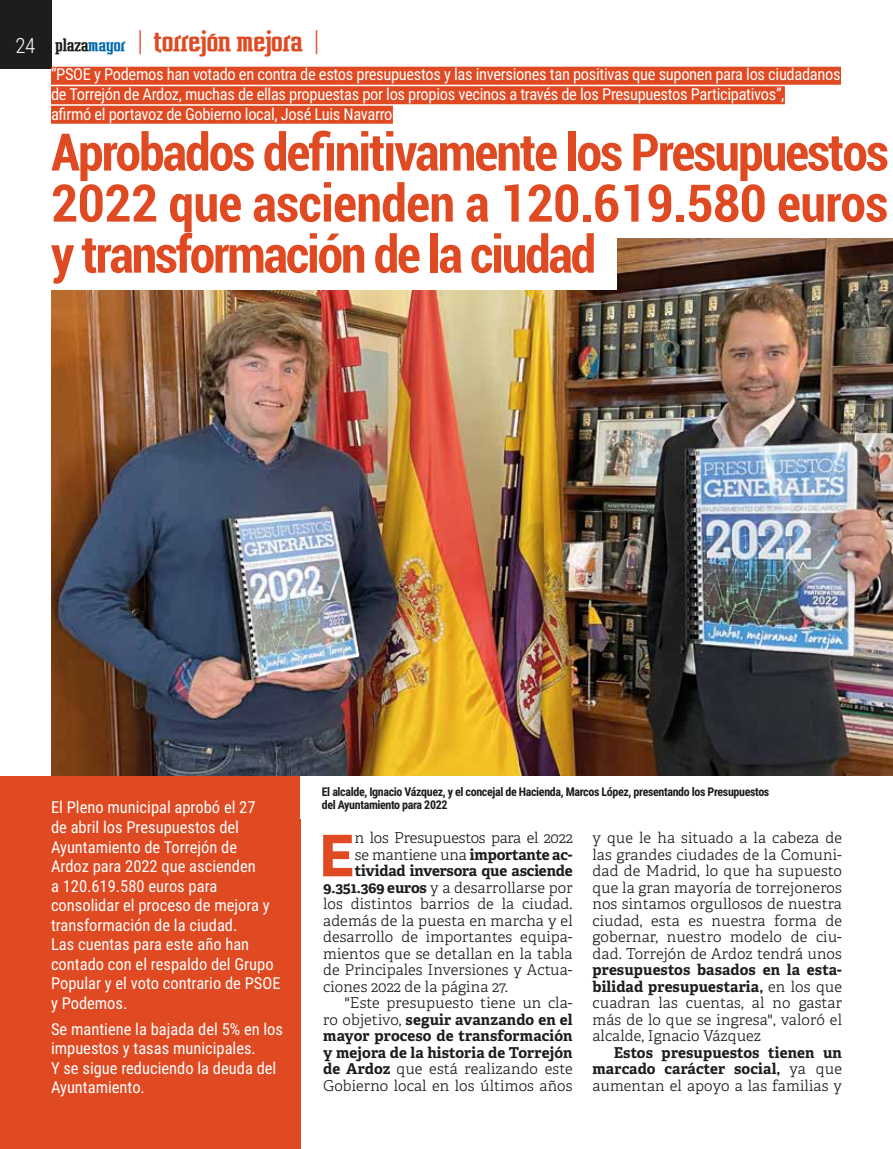
<style>
.page{position:relative;width:893px;height:1149px;background:#fff}
.page>*{position:absolute;margin:0;border:0;box-sizing:border-box;transform-origin:0 0}
.t1{font:800 58.35px "Raleway";color:#df4a22}
.t2{font:700 condensed 51.75px/51px "Roboto";letter-spacing:-.03em;color:#df4a22;text-align:justify}
.t3{font:700 27px "Vahika";letter-spacing:-.02em;color:#df4a22}
.t4{font:16.5px/19.5px "Roboto Condensed";color:#fff}
.t5{font:16.5px/19.5px "Roboto Condensed";letter-spacing:-.02em;color:#fff}
.t6{font:300 15px/16.5px "Adelle";letter-spacing:.01em;color:#1d1d1b;text-align:justify}
.t7{font:700 15px/16.5px "Adelle";letter-spacing:.005em;color:#1d1d1b;text-align:justify}
.t8{font:300 15px "Adelle";letter-spacing:-.01em;color:#1d1d1b}
.t9{font:700 12px/13.5px "Roboto Condensed";letter-spacing:-.03em;color:#1d1d1b}
.s1{font-family:"Roboto Condensed";font-weight:300;font-size:21px;color:#fff}
.s2{font-size:16.5px;color:#1d1d1b}
.s3{font-size:16.5px;color:#0069ab}
.s4{font-weight:400}
.s5{font-weight:700}
.s6{font-weight:300}
</style>
<div class="page">
<img style="left:51px;top:238px;width:842px;height:538px">
<div style="left:0;top:0;width:51px;height:68px;background:#1d1d1b"></div>
<div style="left:0;top:776px;width:300px;height:372px;background:#df4a22"></div>
<div style="left:0;top:232px;width:617px;height:57px;background:#fff"></div>
<div style="left:51px;top:67px;width:790px;height:18px;background:#df4a22"></div>
<div style="left:51px;top:86px;width:734px;height:18px;background:#df4a22"></div>
<div style="left:51px;top:106px;width:342px;height:18px;background:#df4a22"></div>
<h3 class="t3" style="left:16px;top:24px;width:305px"><span class="s1">24</span> <span class="s2">plaza</span><span class="s3">mayor</span> <span class="s4">|</span> torrejón mejora <span class="s4">|</span></h3>
<p class="t5" style="left:51px;top:64px;width:791px">“PSOE y Podemos han votado en contra de estos presupuestos y las inversiones tan positivas que suponen para los ciudadanos de Torrejón de Ardoz, muchas de ellas propuestas por los propios vecinos a través de los Presupuestos Participativos”,<br>afirmó el portavoz de Gobierno local, José Luis Navarro</p>
<h2 class="t2" style="left:51px;top:125px;width:839px">Aprobados definitivamente los Presupuestos 2022 que ascienden a 120.619.580 euros y transformación de la ciudad</h2>
<p class="t4" style="left:51px;top:797px;width:231px">El Pleno municipal aprobó el 27<br>de abril los Presupuestos del<br>Ayuntamiento de Torrejón de<br>Ardoz para 2022 que ascienden<br>a 120.619.580 euros para consolidar el proceso de mejora y transformación de la ciudad.<br>Las cuentas para este año han contado con el respaldo del Grupo<br>Popular y el voto contrario de PSOE y Podemos.</p>
<p class="t4" style="left:51px;top:1017px;width:234px">Se mantiene la bajada del 5% en los impuestos y tasas municipales.<br>Y se sigue reduciendo la deuda del<br>Ayuntamiento.</p>
<p class="t9" style="left:322px;top:784px;width:449px">El alcalde, Ignacio Vázquez, y el concejal de Hacienda, Marcos López, presentando los Presupuestos del Ayuntamiento para 2022</p>
<h1 class="t1" style="left:319px;top:822px;width:37px">E</h1>
<p class="t8" style="left:355px;top:828px;width:219px">n los Presupuestos para el 2022</p>
<p class="t8" style="left:355px;top:845px;width:219px">se mantiene una <span class="s5">importante ac-</span></p>
<p class="t7" style="left:355px;top:862px;width:219px">tividad inversora que asciende</p>
<p class="t6" style="left:323px;top:879px;width:251px"><span class="s5">9.351.369 euros</span> y a desarrollarse por</p>
<p class="t6" style="left:323px;top:895px;width:251px">los distintos barrios de la ciudad.</p>
<p class="t6" style="left:323px;top:912px;width:251px">además de la puesta en marcha y el</p>
<p class="t6" style="left:323px;top:928px;width:251px">desarrollo de importantes equipa-</p>
<p class="t6" style="left:323px;top:945px;width:251px">mientos que se detallan en la tabla</p>
<p class="t6" style="left:323px;top:961px;width:251px">de Principales Inversiones y Actua-</p>
<p class="t6" style="left:323px;top:978px;width:186px">ciones 2022 de la página 27.</p>
<p class="t6" style="left:344px;top:994px;width:230px">"Este presupuesto tiene un cla-</p>
<p class="t7" style="left:323px;top:1011px;width:251px"><span class="s6">ro objetivo,</span> seguir avanzando en el</p>
<p class="t7" style="left:323px;top:1027px;width:251px">mayor proceso de transformación</p>
<p class="t7" style="left:323px;top:1044px;width:251px">y mejora de la historia de Torrejón</p>
<p class="t6" style="left:323px;top:1060px;width:251px"><span class="s5">de Ardoz</span> que está realizando este</p>
<p class="t6" style="left:323px;top:1077px;width:251px">Gobierno local en los últimos años</p>
<p class="t6" style="left:592px;top:829px;width:251px">y que le ha situado a la cabeza de las grandes ciudades de la Comuni&shy;dad de Madrid, lo que ha supuesto que la gran mayoría de torrejoneros nos sintamos orgullosos de nuestra ciudad, esta es nuestra forma de gobernar, nuestro modelo de ciu&shy;dad. Torrejón de Ardoz tendrá unos</p>
<p class="t6" style="left:592px;top:961px;width:251px"><span class="s5">presupuestos basados en la esta&shy;bilidad presupuestaria,</span> en los que cuadran las cuentas, al no gastar más de lo que se ingresa", valoró el alcalde, Ignacio Vázquez</p>
<p class="t7" style="left:592px;top:1044px;width:251px;text-indent:21px">Estos presupuestos tienen un marcado carácter social, <span class="s6">ya que aumentan el apoyo a las familias y</span></p>
</div>
